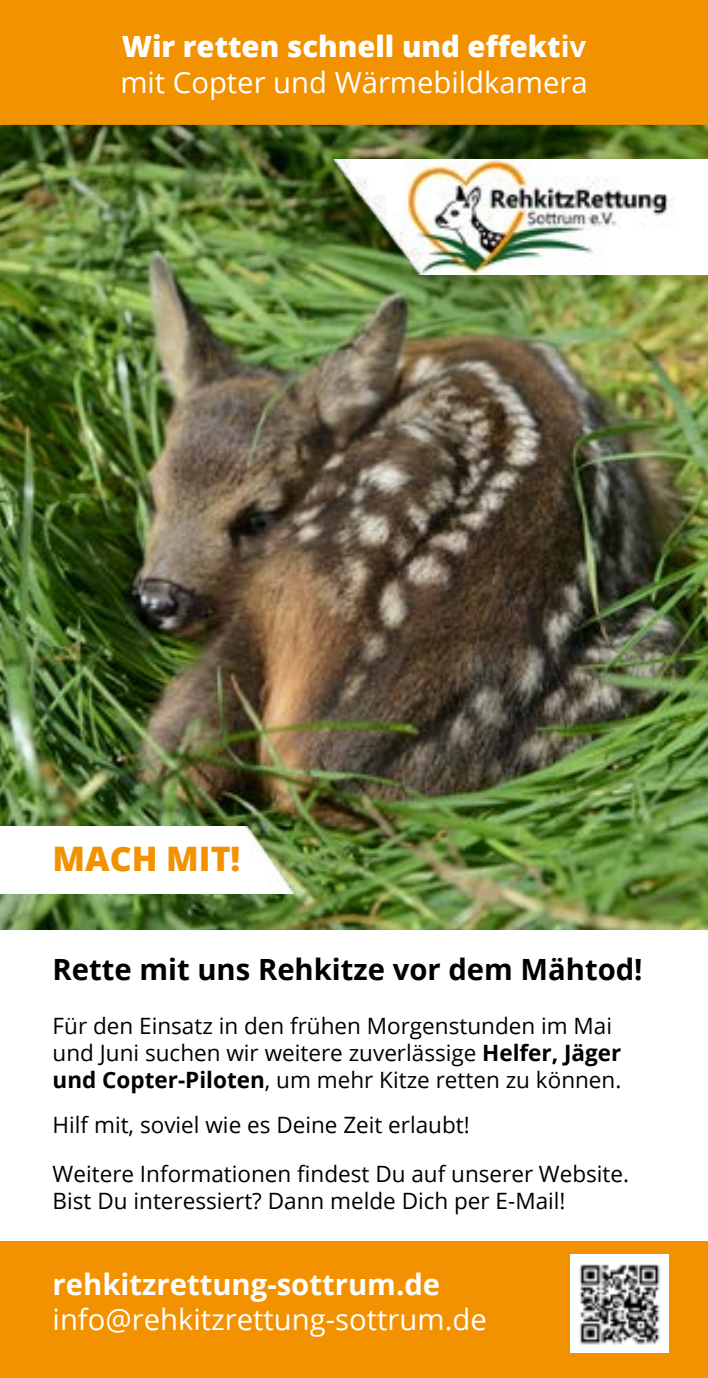
<style>
.page{position:relative;width:708px;height:1378px;background:#fff}
.page>*{position:absolute;margin:0;border:0;box-sizing:border-box;transform-origin:0 0}
.t1{font:800 33.75px "Open Sans";color:#f29200}
.t2{font:29.25px/35.1px "Open Sans";color:#fff}
.t3{font:700 29.25px "Open Sans";color:#000}
.t4{font:700 29.25px "Open Sans";color:#fff}
.t5{font:22.5px/27px "Open Sans";color:#000}
.s1{font-weight:800}
.s2{font-weight:700}
</style>
<div class="page">
<div style="left:0;top:1241px;width:708px;height:137px;background:#f29200"></div>
<img style="left:0;top:125px;width:708px;height:804px">
<img style="left:333px;top:159px;width:375px;height:115px">
<img style="left:0;top:826px;width:294px;height:67px">
<div style="left:0;top:0;width:708px;height:125px;background:#f29200"></div>
<img style="left:570px;top:1255px;width:98px;height:97px">
<h2 class="t2" style="left:120px;top:29px;width:469px"><span class="s1">Wir retten schnell und effekt</span><span class="s2">iv </span>mit Copter und Wärmebildkamera</h2>
<h1 class="t1" style="left:53px;top:833px;width:189px">MACH MIT!</h1>
<h2 class="t3" style="left:53px;top:948px;width:592px">Rette mit uns Rehkitze vor dem Mähtod!</h2>
<p class="t5" style="left:53px;top:1011px;width:570px">Für den Einsatz in den frühen Morgenstunden im Mai und Juni suchen wir weitere zuverlässige <span class="s2">Helfer, Jäger und Copter-Piloten</span>, um mehr Kitze retten zu können.</p>
<p class="t5" style="left:53px;top:1110px;width:419px">Hilf mit, soviel wie es Deine Zeit erlaubt!</p>
<p class="t5" style="left:53px;top:1160px;width:578px">Weitere Informationen findest Du auf unserer Website.<br>Bist Du interessiert? Dann melde Dich per E-Mail!</p>
<h2 class="t4" style="left:53px;top:1264px;width:389px">rehkitzrettung-sottrum.de</h2>
<h2 class="t2" style="left:53px;top:1301px;width:436px">info@rehkitzrettung-sottrum.de</h2>
</div>
